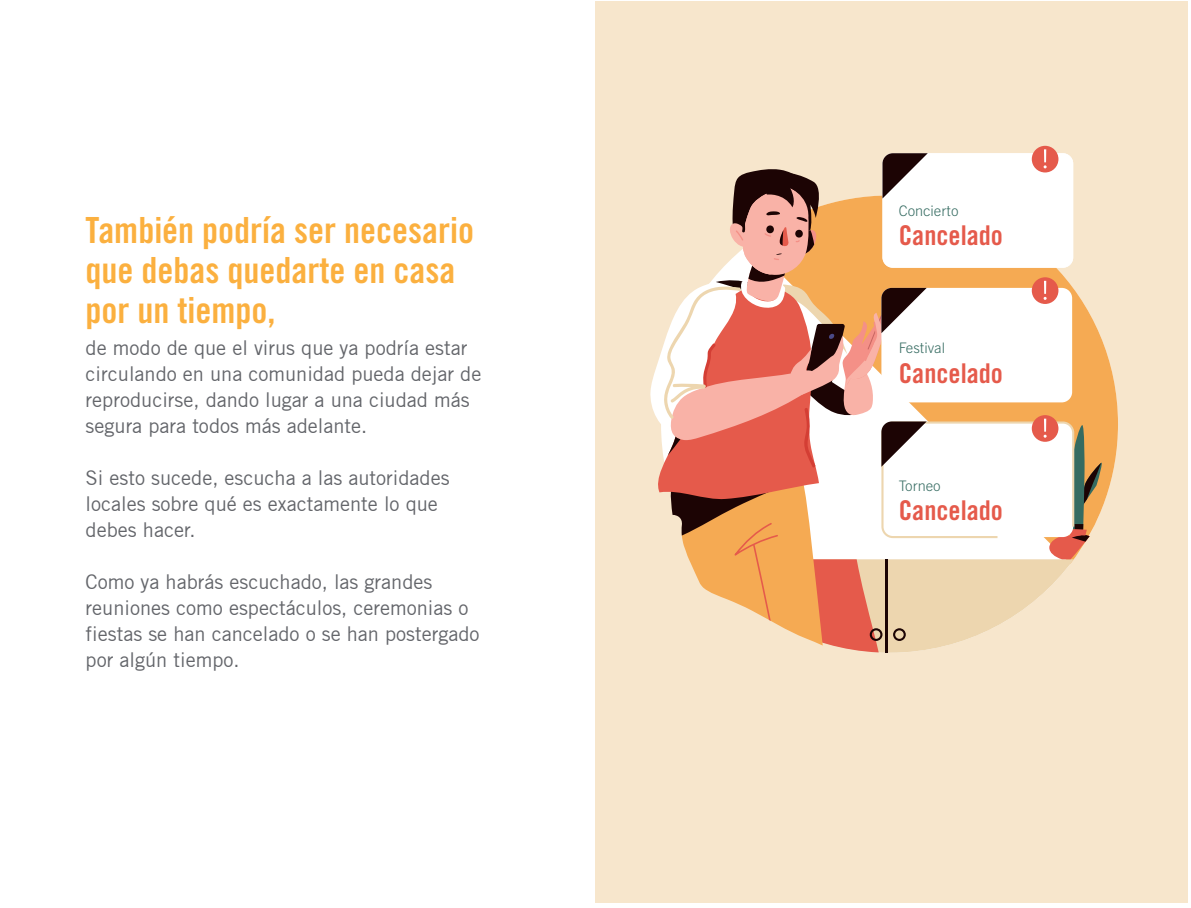
<style>
.page{position:relative;width:1191px;height:908px;background:#fff}
.page>*{position:absolute;margin:0;border:0;box-sizing:border-box;transform-origin:0 0}
.titulos{font:36px/40px "Trade Gothic Bold Cond Twenty";color:#fbb03f}
.t1{font:27.2px "Trade Gothic Bold Cond Twenty";color:#e55a4b}
.text{font:20px/26px "Trade Gothic";color:#63656a}
.t2{font:300 14.6px "Trade Gothic Next LT Pro";color:#356b61}
</style>
<div class="page">
<div style="left:595px;top:1px;width:593px;height:900px;background:#f7e6cc"></div>
<svg style="left:1102px;top:340px;width:16px;height:168px;fill:#f5aa53"></svg>
<div style="left:1031px;top:146px;width:27px;height:26px;background:#e55a4b;border-radius:50%"></div>
<svg style="left:650px;top:149px;width:452px;height:503px"></svg>
<p class="titulos" style="left:86px;top:210px;width:390px">También podría ser necesario que debas quedarte en casa por un tiempo,</p>
<p class="text" style="left:86px;top:334px;width:397px">de modo de que el virus que ya podría estar circulando en una comunidad pueda dejar de reproducirse, dando lugar a una ciudad más segura para todos más adelante.</p>
<p class="text" style="left:86px;top:464px;width:365px">Si esto sucede, escucha a las autoridades locales sobre qué es exactamente lo que debes hacer.</p>
<p class="text" style="left:86px;top:568px;width:395px">Como ya habrás escuchado, las grandes reuniones como espectáculos, ceremonias o fiestas se han cancelado o se han postergado por algún tiempo.</p>
<p class="t2" style="left:898px;top:200px;width:61px">Concierto</p>
<p class="t1" style="left:898px;top:218px;width:106px">Cancelado</p>
<p class="t2" style="left:898px;top:338px;width:48px">Festival</p>
<p class="t1" style="left:898px;top:356px;width:106px">Cancelado</p>
<p class="t2" style="left:898px;top:475px;width:44px">Torneo</p>
<p class="t1" style="left:898px;top:494px;width:106px">Cancelado</p>
</div>
